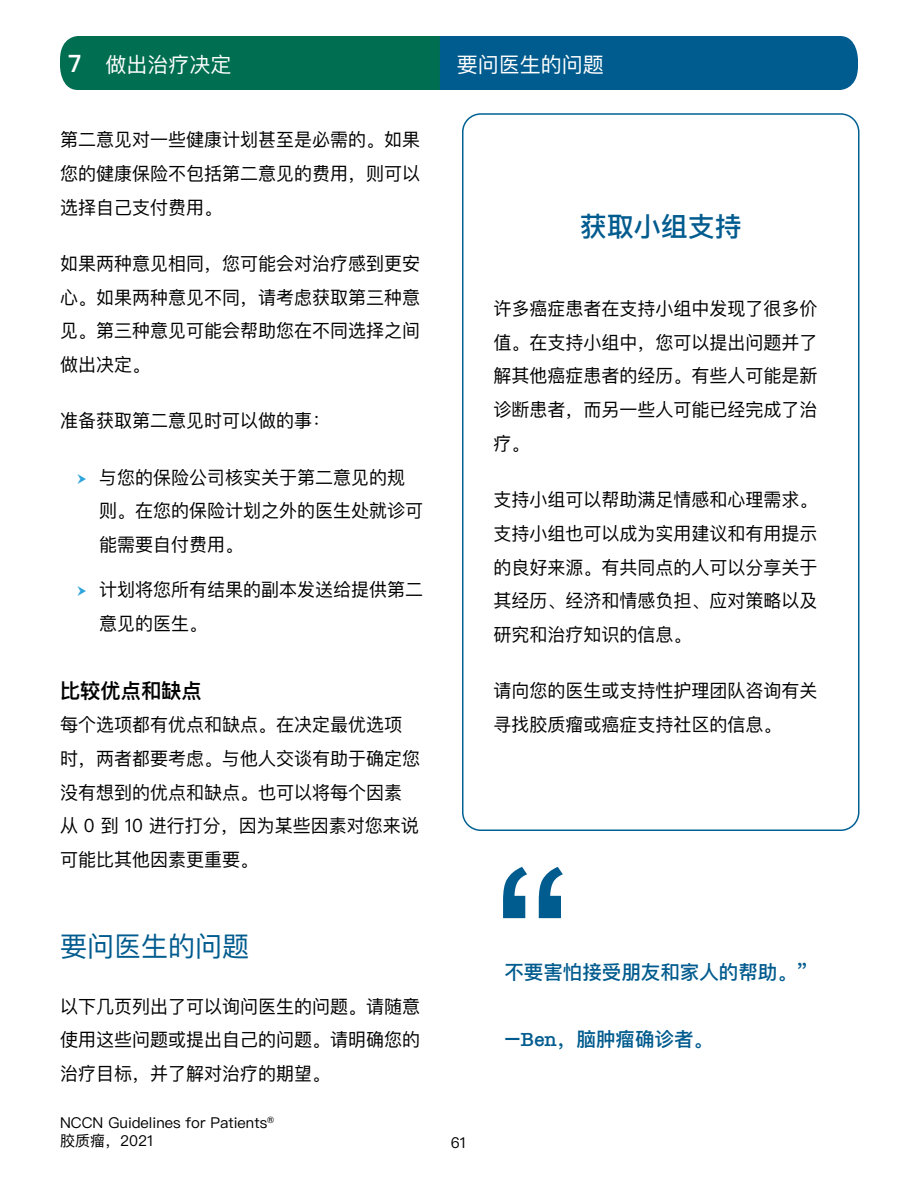
<style>
.page{position:relative;width:918px;height:1188px;background:#fff}
.page>*{position:absolute;margin:0;border:0;box-sizing:border-box;transform-origin:0 0}
.t1{font:218.85px "Arial";color:#005b8e;scale:1.08 1}
.t2{font:27.6px "Ping Fang SC";color:#005b8e}
.t3{font:500 27px "Ping Fang SC";color:#005b8e}
.t4{font:21px "Ping Fang SC";color:#fff}
.t5{font:600 20.7px "Ping Fang SC";color:#000}
.t6{font:500 19.5px "Ping Fang SC";color:#005b8e}
.t7{font:18.3px/33.8px "Ping Fang SC";color:#000;text-align:justify}
.t8{font:15px/18px "Ping Fang SC";color:#000}
.s1{font-weight:600;font-size:24px}
.s2{font-family:"American Typewriter";font-weight:600}
</style>
<div class="page">
<svg style="left:60px;top:36px;width:798px;height:54px;background:#016572"></svg>
<div style="left:462px;top:113px;width:398px;height:718px;border:2px solid #006094;border-radius:18px"></div>
<p class="t4" style="left:68px;top:51px;width:165px"><span class="s1">7</span> 做出治疗决定</p>
<p class="t4" style="left:457px;top:51px;width:148px">要问医生的问题</p>
<p class="t7" style="left:60px;top:123px;width:361px">第二意见对一些健康计划甚至是必需的。如果您的健康保险不包括第二意见的费用，则可以选择自己支付费用。</p>
<p class="t7" style="left:60px;top:246px;width:361px">如果两种意见相同，您可能会对治疗感到更安心。如果两种意见不同，请考虑获取第三种意见。第三种意见可能会帮助您在不同选择之间做出决定。</p>
<p class="t7" style="left:60px;top:404px;width:271px">准备获取第二意见时可以做的事：</p>
<p class="t7" style="left:99px;top:460px;width:325px;text-align:left">与您的保险公司核实关于第二意见的规则。在您的保险计划之外的医生处就诊可能需要自付费用。</p>
<p class="t7" style="left:99px;top:573px;width:325px">计划将您所有结果的副本发送给提供第二意见的医生。</p>
<p class="t5" style="left:60px;top:677px;width:143px">比较优点和缺点</p>
<p class="t7" style="left:60px;top:708px;width:361px;text-align:left">每个选项都有优点和缺点。在决定最优选项时，两者都要考虑。与他人交谈有助于确定您没有想到的优点和缺点。也可以将每个因素从 0 到 10 进行打分，因为某些因素对您来说可能比其他因素更重要。</p>
<h2 class="t2" style="left:60px;top:929px;width:190px">要问医生的问题</h2>
<p class="t7" style="left:60px;top:989px;width:361px">以下几页列出了可以询问医生的问题。请随意使用这些问题或提出自己的问题。请明确您的治疗目标，并了解对治疗的期望。</p>
<p class="t8" style="left:60px;top:1113px;width:216px">NCCN Guidelines for Patients<sup>®</sup>胶质瘤，2021</p>
<p class="t8" style="left:451px;top:1133px;width:17px">61</p>
<h3 class="t3" style="left:580px;top:210px;width:163px">获取小组支持</h3>
<p class="t7" style="left:494px;top:291px;width:325px">许多癌症患者在支持小组中发现了很多价值。在支持小组中，您可以提出问题并了解其他癌症患者的经历。有些人可能是新诊断患者，而另一些人可能已经完成了治疗。</p>
<p class="t7" style="left:494px;top:483px;width:325px">支持小组可以帮助满足情感和心理需求。支持小组也可以成为实用建议和有用提示的良好来源。有共同点的人可以分享关于其经历、经济和情感负担、应对策略以及研究和治疗知识的信息。</p>
<p class="t7" style="left:494px;top:674px;width:325px">请向您的医生或支持性护理团队咨询有关寻找胶质瘤或癌症支持社区的信息。</p>
<h1 class="t1" style="left:494px;top:799px;width:74px">“</h1>
<p class="t6" style="left:504px;top:960px;width:306px">不要害怕接受朋友和家人的帮助。”</p>
<p class="t6" style="left:504px;top:1027px;width:210px">– <span class="s2">Ben</span>，脑肿瘤确诊者。</p>
</div>
